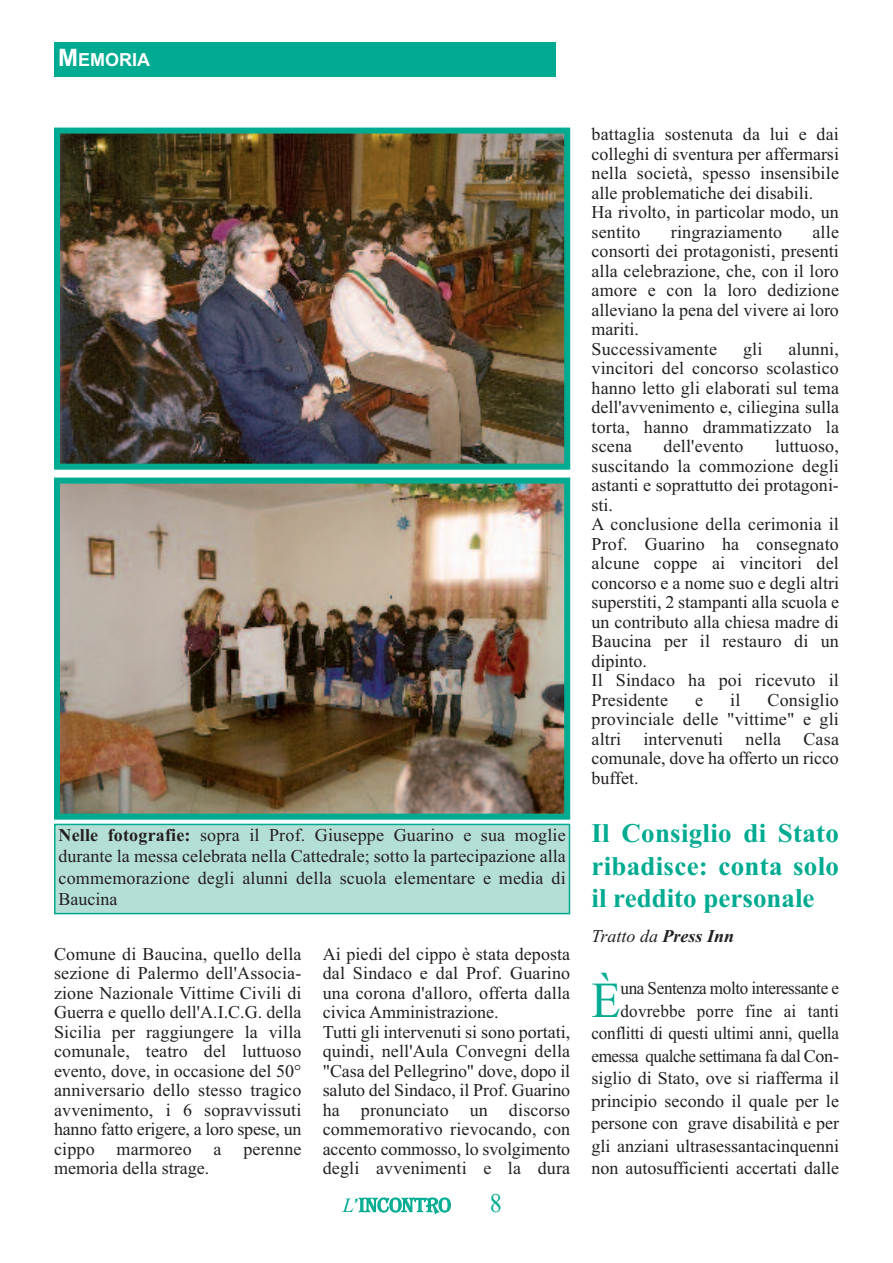
<style>
.page{position:relative;width:893px;height:1263px;background:#fff}
.page>*{position:absolute;margin:0;border:0;box-sizing:border-box;transform-origin:0 0}
.t1{font:50.4px "Times New Roman";color:#00ab91;scale:.95 1}
.t2{font:700 27px/32.4px "Times New Roman";letter-spacing:.01em;color:#00ab91;text-align:justify}
.t3{font:27px "Times New Roman";color:#00ab91;scale:.9 1}
.t4{font:20.1px "Algerian Bas D";color:#00ab91}
.t5{font:18px/19.5px "Times New Roman";letter-spacing:.005em;color:#231f20;text-align:justify}
.t6{font:18px/22.5px "Times New Roman";letter-spacing:.005em;color:#231f20;text-align:right;scale:.95 1}
.t7{font:italic 18px "Times New Roman";color:#231f20}
.t8{font:700 18px "Arial";color:#fff}
.s1{font-size:24px}
.s2{font-weight:700}
.s3{font-family:"Times New Roman";font-style:italic}
</style>
<div class="page">
<div style="left:54px;top:43px;width:502px;height:34px;background:#00ab91"></div>
<img style="left:61px;top:135px;width:502px;height:328px">
<div style="left:54px;top:128px;width:516px;height:342px;border:6px solid #00ab91"></div>
<div style="left:56px;top:825px;width:513px;height:88px;background:#b4dfd7"></div>
<div style="left:54px;top:824px;width:516px;height:90px;border:2px solid #00ab91"></div>
<img style="left:61px;top:485px;width:502px;height:328px">
<div style="left:54px;top:478px;width:516px;height:342px;border:6px solid #00ab91"></div>
<p class="t8" style="left:58px;top:49px;width:93px"><span class="s1">M</span>EMORIA</p>
<p class="t5" style="left:58px;top:824px;width:509px;line-height:21.6px"><span class="s2">Nelle fotografie:</span> sopra il Prof. Giuseppe Guarino e sua moglie durante la messa celebrata nella Cattedrale; sotto la partecipazione alla commemorazione degli alunni della scuola elementare e media di Baucina</p>
<p class="t5" style="left:54px;top:943px;width:249px">Comune di Baucina, quello della sezione di Palermo dell'Associa&shy;zione Nazionale Vittime Civili di Guerra e quello dell'A.I.C.G. della Sicilia per raggiungere la villa comunale, teatro del luttuoso evento, dove, in occasione del 50° anniversario dello stesso tragico avvenimento, i 6 sopravvissuti hanno fatto erigere, a loro spese, un cippo marmoreo a perenne memoria della strage.</p>
<p class="t5" style="left:323px;top:943px;width:249px;text-align:left">Ai piedi del cippo è stata deposta dal Sindaco e dal Prof. Guarino una corona d'alloro, offerta dalla civica Amministrazione.<br>Tutti gli intervenuti si sono portati, quindi, nell'Aula Convegni della "Casa del Pellegrino" dove, dopo il saluto del Sindaco, il Prof. Guarino ha pronunciato un discorso commemorativo rievocando, con accento commosso, lo svolgimento degli avvenimenti e la dura</p>
<p class="t4" style="left:343px;top:1193px;width:110px"><span class="s3">L</span>’INCONTRO</p>
<h2 class="t3" style="left:490px;top:1187px;width:15px">8</h2>
<p class="t5" style="left:591px;top:124px;width:249px;text-align:left">battaglia sostenuta da lui e dai colleghi di sventura per affermarsi nella società, spesso insensibile alle problematiche dei disabili.<br>Ha rivolto, in particolar modo, un sentito</p>
<p class="t5" style="left:591px;top:222px;width:249px;text-align:left;text-indent:221px">alle consorti dei protagonisti, presenti alla celebrazione, che, con il loro amore e con la loro dedizione alleviano la pena del vivere ai loro mariti.<br>Successivamente</p>
<p class="t5" style="left:671px;top:222px;width:113px">ringraziamento</p>
<p class="t5" style="left:591px;top:339px;width:249px;text-indent:197px">alunni, vincitori del concorso scolastico hanno letto gli elaborati sul tema dell'avvenimento e, ciliegina sulla torta, hanno drammatizzato la scena</p>
<p class="t5" style="left:743px;top:339px;width:21px">gli</p>
<p class="t5" style="left:591px;top:436px;width:249px;text-align:left;text-indent:184px">luttuoso, suscitando la commozione degli astanti e soprattutto dei protagoni&shy;sti.<br>A conclusione della cerimonia il<br>Prof. Guarino ha consegnato alcune coppe ai vincitori del concorso e a nome suo e degli altri superstiti, 2 stampanti alla scuola e un contributo alla chiesa madre di<br>Baucina per il restauro di un dipinto.<br>Il Sindaco ha poi ricevuto il<br>Presidente</p>
<p class="t5" style="left:664px;top:436px;width:82px">dell'evento</p>
<p class="t5" style="left:591px;top:690px;width:249px;text-indent:176px">Consiglio provinciale delle "vittime" e gli altri intervenuti nella Casa comunale, dove ha offerto un ricco buffet.</p>
<p class="t5" style="left:695px;top:690px;width:9px">e</p>
<p class="t5" style="left:730px;top:690px;width:12px">il</p>
<h2 class="t2" style="left:591px;top:817px;width:249px">Il Consiglio di Stato ribadisce: conta solo il reddito personale</h2>
<p class="t7" style="left:591px;top:925px;width:144px">Tratto da <span class="s2">Press Inn</span></p>
<h1 class="t1" style="left:591px;top:970px;width:32px">È</h1>
<p class="t6" style="left:591px;top:976px;width:262px">una Sentenza molto interessante e dovrebbe porre fine ai tanti conflitti di questi ultimi anni, quella emessa qualche settimana fa dal Con&shy;siglio di Stato, ove si riafferma il principio secondo il quale per le persone con grave disabilità e per gli anziani ultrasessantacinquenni non autosufficienti accertati dalle</p>
</div>
